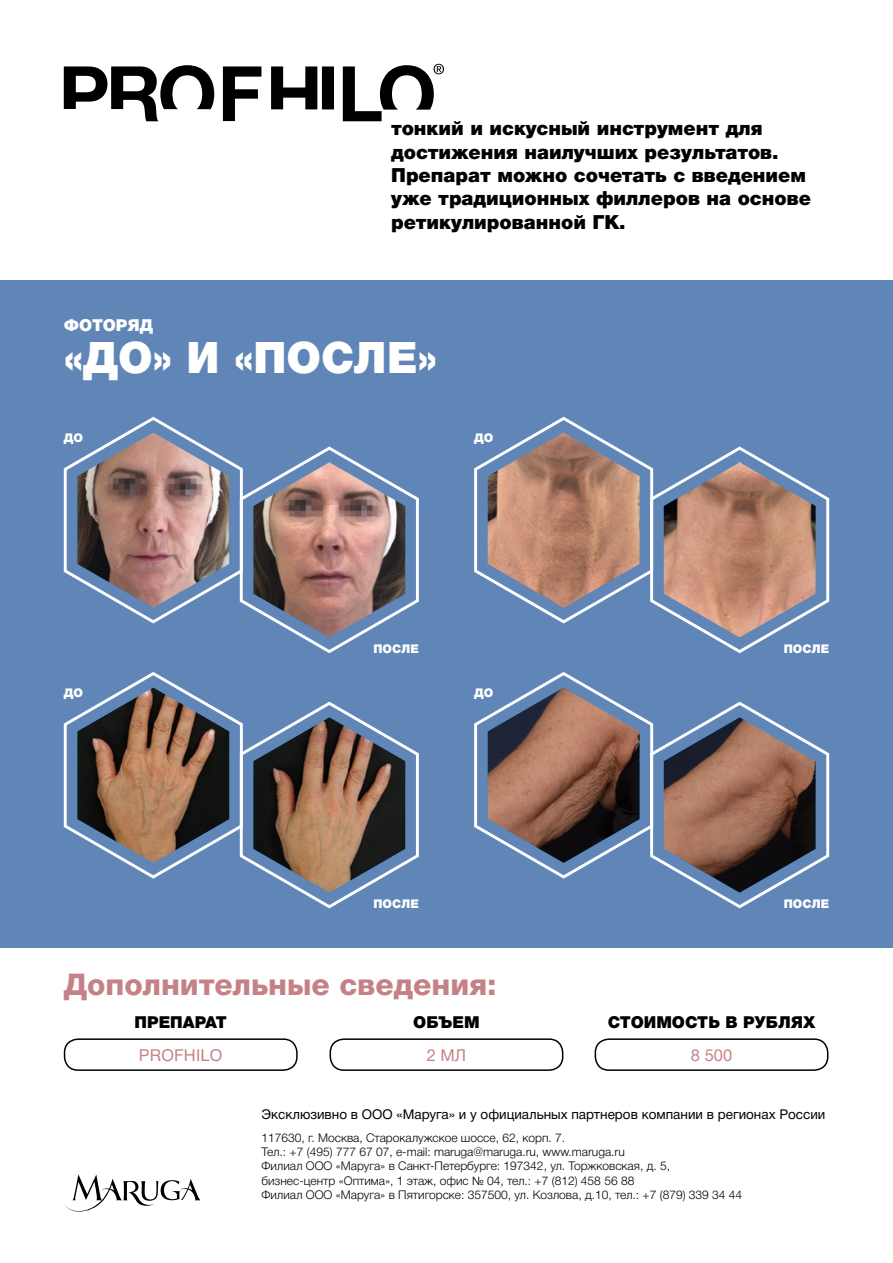
<style>
.page{position:relative;width:893px;height:1263px;background:#fff}
.page>*{position:absolute;margin:0;border:0;box-sizing:border-box;transform-origin:0 0}
.t1{font:900 43.5px "Helvetica Neue Cyr";color:#fff}
.t2{font:800 30px "Helvetica Neue Cyr";color:#c58286}
.t3{font:900 19.5px/23.4px "Helvetica Neue Cyr";color:#000}
.t4{font:900 16.5px "Helvetica Neue Cyr";color:#000}
.t5{font:16.5px "Helvetica Neue Cyr";letter-spacing:.015em;color:#c58286}
.t6{font:900 16.5px "Helvetica Neue Cyr";letter-spacing:.13em;color:#fff}
.t7{font:13.5px "Helvetica Neue Cyr";color:#000}
.t8{font:300 12px/14.4px "Helvetica Neue Cyr";color:#000}
.t9{font:900 12px "Helvetica Neue Cyr";letter-spacing:.155em;color:#fff}
</style>
<div class="page">
<div style="left:0;top:281px;width:893px;height:667px;background:#5f86b7"></div>
<hr style="left:892px;top:948px;width:1px;height:170px;background:#1a5299">
<svg style="left:63px;top:416px;width:356px;height:238px"></svg>
<img style="left:253px;top:462px;width:152px;height:175px">
<svg style="left:63px;top:672px;width:356px;height:237px"></svg>
<img style="left:253px;top:717px;width:152px;height:176px">
<svg style="left:474px;top:416px;width:356px;height:238px"></svg>
<img style="left:664px;top:462px;width:152px;height:175px">
<svg style="left:474px;top:672px;width:356px;height:237px"></svg>
<img style="left:664px;top:717px;width:152px;height:176px">
<svg style="left:64px;top:1174px;width:136px;height:37px"></svg>
<div style="left:322px;top:66px;width:12px;height:43px;background:#000"></div>
<svg style="left:64px;top:65px;width:150px;height:56px"></svg>
<svg style="left:223px;top:66px;width:38px;height:55px"></svg>
<svg style="left:271px;top:66px;width:46px;height:43px"></svg>
<svg style="left:343px;top:64px;width:101px;height:57px"></svg>
<div style="left:64px;top:1038px;width:234px;height:33px;border:2px solid #000;border-radius:14px"></div>
<div style="left:330px;top:1038px;width:233px;height:33px;border:2px solid #000;border-radius:14px"></div>
<div style="left:595px;top:1038px;width:233px;height:33px;border:2px solid #000;border-radius:14px"></div>
<h3 class="t3" style="left:391px;top:117px;width:421px">тонкий и искусный инструмент для достижения наилучших результатов.<br>Препарат можно сочетать с введением уже традиционных филлеров на основе ретикулированной ГК.</h3>
<h3 class="t6" style="left:64px;top:316px;width:88px">Фоторяд</h3>
<h1 class="t1" style="left:64px;top:333px;width:375px">«ДО» и «ПОСЛЕ»</h1>
<p class="t9" style="left:64px;top:431px;width:19px">до</p>
<p class="t9" style="left:474px;top:431px;width:19px">до</p>
<p class="t9" style="left:64px;top:686px;width:19px">до</p>
<p class="t9" style="left:373px;top:642px;width:10px">пос</p>
<p class="t9" style="left:401px;top:642px;width:19px">ле</p>
<p class="t9" style="left:474px;top:686px;width:19px">до</p>
<p class="t9" style="left:373px;top:897px;width:10px">пос</p>
<p class="t9" style="left:401px;top:897px;width:19px">ле</p>
<h2 class="t2" style="left:64px;top:968px;width:434px">Дополнительные сведения:</h2>
<h3 class="t4" style="left:135px;top:1013px;width:94px">Препарат</h3>
<h3 class="t5" style="left:139px;top:1046px;width:85px">PROFHILO</h3>
<h3 class="t4" style="left:413px;top:1013px;width:68px">Объем</h3>
<h3 class="t5" style="left:427px;top:1046px;width:39px">2 мл</h3>
<p class="t9" style="left:784px;top:642px;width:10px">пос</p>
<p class="t9" style="left:811px;top:642px;width:19px">ле</p>
<p class="t9" style="left:784px;top:897px;width:10px">пос</p>
<p class="t9" style="left:811px;top:897px;width:19px">ле</p>
<h3 class="t4" style="left:608px;top:1013px;width:206px">Сто имость в рублях</h3>
<h3 class="t5" style="left:691px;top:1046px;width:43px">8 500</h3>
<p class="t7" style="left:261px;top:1106px;width:565px">Эксклюзивно в ООО «Маруга» и у официальных партнеров компании в регионах России</p>
<p class="t8" style="left:261px;top:1130px;width:482px">117630, г. Москва, Старокалужское шоссе, 62, корп. 7.<br>Тел.: +7 (495) 777 67 07, e-mail: maruga@maruga.ru, www.maruga.ru<br>Филиал ООО «Маруга» в Санкт-Петербурге: 197342, ул. Торжковская, д. 5, бизнес-центр «Оптима», 1 этаж, офис № 04, тел.: +7 (812) 458 56 88<br>Филиал ООО «Маруга» в Пятигорске: 357500, ул. Козлова, д.10, тел.: +7 (879) 339 34 44</p>
</div>
